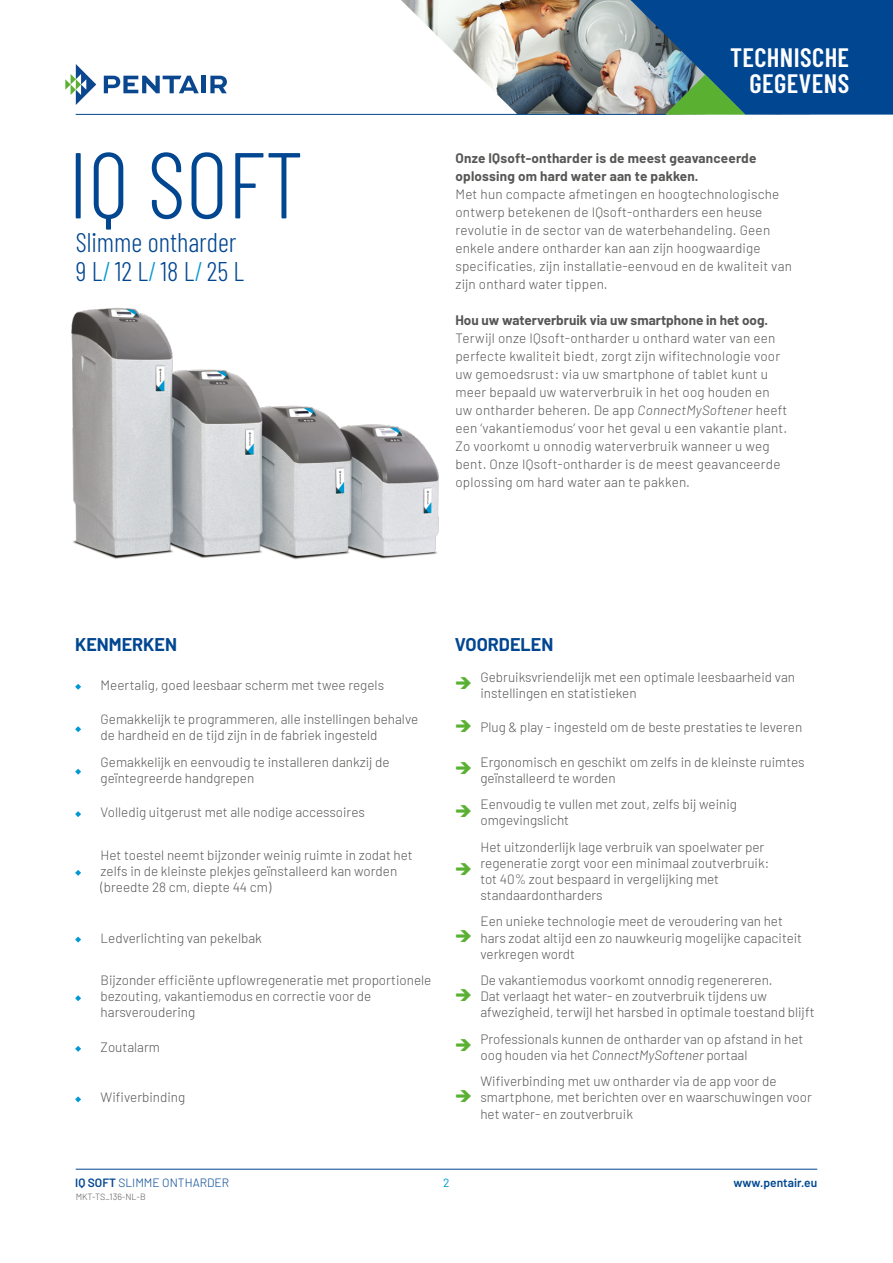
<style>
.page{position:relative;width:893px;height:1263px;background:#fff}
.page>*{position:absolute;margin:0;border:0;box-sizing:border-box;transform-origin:0 0}
.t1{font:300 93.3px "Barlow Condensed";color:#004691}
.t2{font:300 27px "Barlow Condensed";color:#004691}
.t3{font:600 26.55px/26.2px "Barlow Condensed";letter-spacing:.015em;color:#fff;text-align:right}
.t4{font:700 18px "Barlow";color:#004691}
.t5{font:300 13.5px/16.2px "Barlow";color:#575756}
.t6{font:700 13.5px/18px "Barlow";letter-spacing:.01em;color:#575756}
.t7{font:300 12px "Barlow";color:#004691}
.t8{font:600 12px "Barlow";color:#004691}
.t9{font:12px "Barlow";color:#0099d4}
.t10{font:300 9px "Barlow";color:#575756}
.s1{color:#0099d4}
.s2{font-style:italic}
.s3{color:#5ab031}
.s4{font-weight:600}
</style>
<div class="page">
<img style="left:388px;top:0;width:228px;height:114px">
<hr style="left:76px;top:1169px;width:741px;height:1px;background:#004691">
<svg style="left:65px;top:64px;width:31px;height:41px"></svg>
<svg style="left:104px;top:76px;width:95px;height:17px"></svg>
<hr style="left:202px;top:76px;width:4px;height:17px;background:#0a478e">
<svg style="left:210px;top:76px;width:17px;height:17px"></svg>
<hr style="left:76px;top:114px;width:590px;height:1px;background:#004691">
<svg style="left:616px;top:0;width:277px;height:115px;background:#276192"></svg>
<img style="left:71px;top:308px;width:368px;height:252px">
<svg style="left:75px;top:684px;width:6px;height:6px"></svg>
<svg style="left:75px;top:726px;width:6px;height:6px"></svg>
<svg style="left:75px;top:769px;width:6px;height:6px"></svg>
<svg style="left:75px;top:811px;width:6px;height:6px"></svg>
<svg style="left:75px;top:870px;width:6px;height:6px"></svg>
<svg style="left:75px;top:936px;width:6px;height:6px"></svg>
<svg style="left:75px;top:995px;width:6px;height:6px"></svg>
<svg style="left:75px;top:1046px;width:6px;height:6px"></svg>
<svg style="left:75px;top:1096px;width:6px;height:6px"></svg>
<h1 class="t1" style="left:68px;top:118px;width:237px">IQ SOFT</h1>
<h2 class="t2" style="left:76px;top:252px;width:170px">9 L<span class="s1">/</span>12 L<span class="s1">/</span>18 L<span class="s1">/</span>25 L</h2>
<h2 class="t2" style="left:76px;top:223px;width:162px">Slimme ontharder</h2>
<h3 class="t3" style="left:730px;top:42px;width:121px">TECHNISCHE<br>GEGEVENS</h3>
<p class="t6" style="left:455px;top:148px;width:302px">Onze IQsoft-ontharder is de meest geavanceerde oplossing om hard water aan te pakken.</p>
<p class="t5" style="left:455px;top:185px;width:338px;line-height:18px">Met hun compacte afmetingen en hoogtechnologische ontwerp betekenen de IQsoft-ontharders een heuse revolutie in de sector van de waterbehandeling. Geen enkele andere ontharder kan aan zijn hoogwaardige specificaties, zijn installatie-eenvoud en de kwaliteit van zijn onthard water tippen.</p>
<p class="t6" style="left:455px;top:310px;width:314px">Hou uw waterverbruik via uw smartphone in het oog.</p>
<p class="t5" style="left:455px;top:328px;width:333px;line-height:18px">Terwijl onze IQsoft-ontharder u onthard water van een perfecte kwaliteit biedt, zorgt zijn wifitechnologie voor uw gemoedsrust: via uw smartphone of tablet kunt u meer bepaald uw waterverbruik in het oog houden en uw ontharder beheren. De app <span class="s2">ConnectMySoftener</span> heeft een ‘vakantiemodus’ voor het geval u een vakantie plant.<br>Zo voorkomt u onnodig waterverbruik wanneer u weg bent. Onze IQsoft-ontharder is de meest geavanceerde oplossing om hard water aan te pakken.</p>
<h3 class="t4" style="left:75px;top:631px;width:103px">KENMERKEN</h3>
<h3 class="t4" style="left:455px;top:631px;width:100px">VOORDELEN</h3>
<p class="t5" style="left:101px;top:676px;width:285px">Meertalig, goed leesbaar scherm met twee regels</p>
<p class="t5" style="left:480px;top:668px;width:316px">Gebruiksvriendelijk met een optimale leesbaarheid van instellingen en statistieken</p>
<p class="t5" style="left:101px;top:710px;width:319px">Gemakkelijk te programmeren, alle instellingen behalve de hardheid en de tijd zijn in de fabriek ingesteld</p>
<p class="t5" style="left:455px;top:718px;width:349px"><span class="s3">➔</span> Plug &amp; play - ingesteld om de beste prestaties te leveren</p>
<p class="t5" style="left:101px;top:753px;width:290px">Gemakkelijk en eenvoudig te installeren dankzij de geïntegreerde handgrepen</p>
<p class="t5" style="left:480px;top:753px;width:326px">Ergonomisch en geschikt om zelfs in de kleinste ruimtes geïnstalleerd te worden</p>
<p class="t5" style="left:101px;top:803px;width:266px">Volledig uitgerust met alle nodige accessoires</p>
<p class="t5" style="left:480px;top:795px;width:258px">Eenvoudig te vullen met zout, zelfs bij weinig omgevingslicht</p>
<p class="t5" style="left:101px;top:846px;width:314px">Het toestel neemt bijzonder weinig ruimte in zodat het zelfs in de kleinste plekjes geïnstalleerd kan worden (breedte 28 cm, diepte 44 cm)</p>
<p class="t5" style="left:480px;top:837px;width:290px">Het uitzonderlijk lage verbruik van spoelwater per regeneratie zorgt voor een minimaal zoutverbruik: tot 40% zout bespaard in vergelijking met standaardontharders</p>
<p class="t5" style="left:101px;top:929px;width:163px">Ledverlichting van pekelbak</p>
<p class="t5" style="left:480px;top:912px;width:323px">Een unieke technologie meet de veroudering van het hars zodat altijd een zo nauwkeurig mogelijke capaciteit verkregen wordt</p>
<p class="t5" style="left:101px;top:971px;width:332px">Bijzonder efficiënte upflowregeneratie met proportionele bezouting, vakantiemodus en correctie voor de harsveroudering</p>
<p class="t5" style="left:480px;top:971px;width:336px">De vakantiemodus voorkomt onnodig regenereren.<br>Dat verlaagt het water- en zoutverbruik tijdens uw afwezigheid, terwijl het harsbed in optimale toestand blijft</p>
<p class="t5" style="left:101px;top:1038px;width:61px">Zoutalarm</p>
<p class="t5" style="left:480px;top:1030px;width:324px">Professionals kunnen de ontharder van op afstand in het oog houden via het <span class="s2">ConnectMySoftener</span> portaal</p>
<p class="t5" style="left:101px;top:1088px;width:86px">Wifiverbinding</p>
<p class="t5" style="left:480px;top:1072px;width:333px">Wifiverbinding met uw ontharder via de app voor de smartphone, met berichten over en waarschuwingen voor het water- en zoutverbruik</p>
<p class="t7" style="left:75px;top:1174px;width:155px"><span class="s4">IQ SOFT</span> SLIMME ONTHARDER</p>
<p class="t10" style="left:76px;top:1190px;width:72px">MKT-TS_136-NL-B</p>
<p class="t9" style="left:443px;top:1174px;width:8px">2</p>
<p class="t8" style="left:733px;top:1174px;width:85px">www.pentair.eu</p>
</div>
